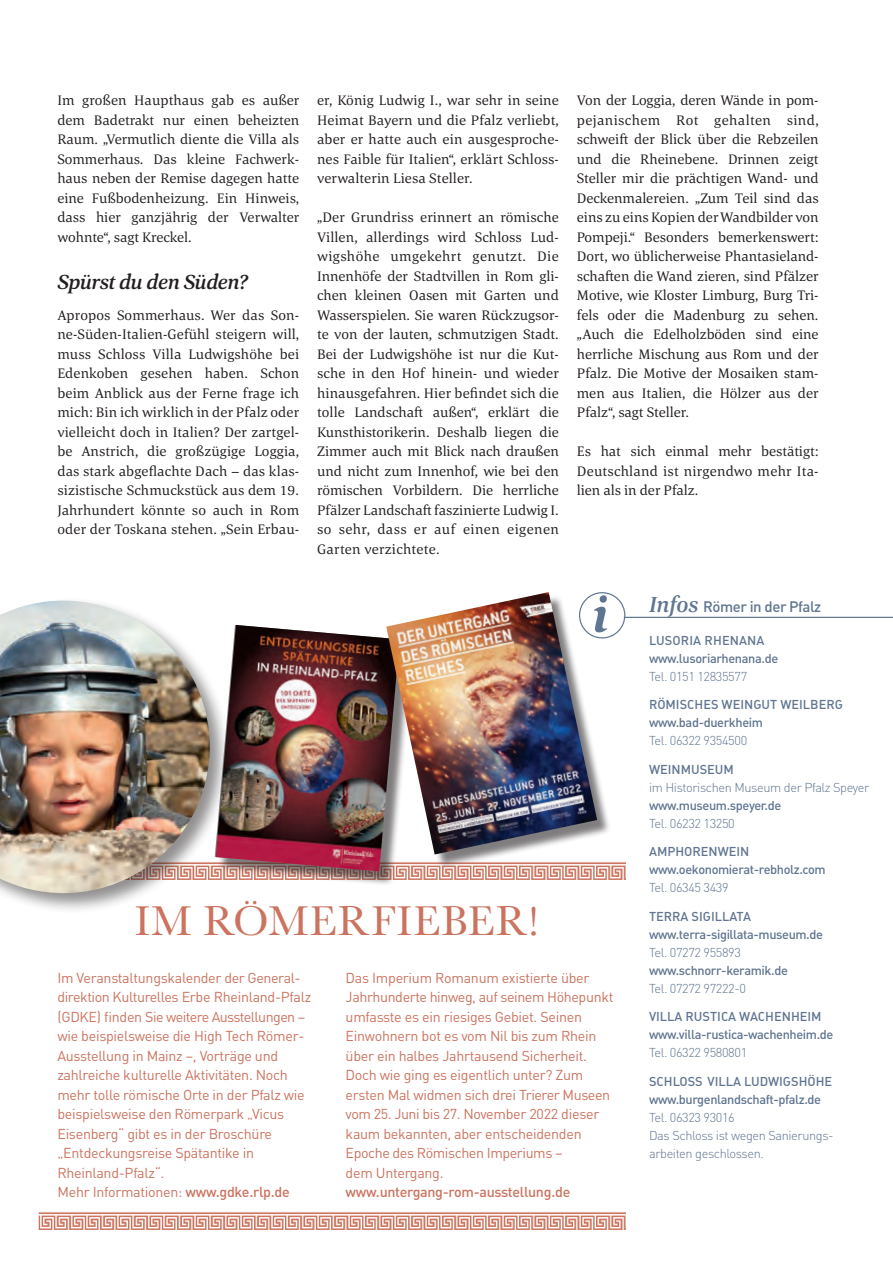
<style>
.page{position:relative;width:893px;height:1263px;background:#fff}
.page>*{position:absolute;margin:0;border:0;box-sizing:border-box;transform-origin:0 0}
.t1{font:italic 700 51px "Corda";color:#5f7591}
.t2{font:43.35px "Baskerville";letter-spacing:.025em;color:#cb735f}
.t3{font:italic 500 21px "Corda";letter-spacing:-.025em;color:#231f20}
.t4{font:15px "DIN Medium Alternate";letter-spacing:-.03em;color:#5f7591}
.t5{font:14.25px/19.5px "Corda";letter-spacing:.01em;color:#231f20;text-align:justify}
.t6{font:14.25px/19.5px "DIN";letter-spacing:-.02em;color:#cb735f}
.t7{font:14.25px "DIN Medium Alternate";letter-spacing:-.02em;color:#cb735f}
.t8{font:12.75px/18px "DIN Medium Alternate";letter-spacing:-.03em;color:#5f7591}
.t9{font:300 12.75px/18px "DIN";letter-spacing:-.03em;color:#5f7591}
.t10{font:12.75px/18px "DIN Medium Alternate";color:#5f7591}
.s1{font-family:"DIN Medium Alternate"}
.s2{font-family:"Corda";font-weight:500;font-style:italic;font-size:22.5px}
</style>
<div class="page">
<img style="left:414px;top:862px;width:211px;height:18px">
<div style="left:579px;top:592px;width:46px;height:46px;border:1px solid #5f7591;border-radius:50%"></div>
<hr style="left:624px;top:617px;width:269px;height:1px;background:#5f7591">
<div style="left:217px;top:627px;width:197px;height:259px;background:#231f20;opacity:.58"></div>
<img style="left:231px;top:625px;width:169px;height:246px">
<div style="left:0;top:597px;width:231px;height:318px;background:#231f20;opacity:.5"></div>
<img style="left:0;top:601px;width:210px;height:292px">
<div style="left:389px;top:595px;width:222px;height:274px;background:#231f20;opacity:.58"></div>
<img style="left:386px;top:592px;width:211px;height:262px">
<img style="left:38px;top:1212px;width:587px;height:18px">
<p class="t5" style="left:57px;top:90px;width:243px">Im großen Haupthaus gab es außer dem Badetrakt nur einen beheizten Raum. „Vermutlich diente die Villa als Sommerhaus. Das kleine Fachwerk&shy;haus neben der Remise dagegen hatte eine Fußbodenheizung. Ein Hinweis, dass hier ganzjährig der Verwalter wohnte“, sagt Kreckel.</p>
<h3 class="t3" style="left:57px;top:268px;width:192px">Spürst du den Süden?</h3>
<p class="t5" style="left:57px;top:305px;width:243px">Apropos Sommerhaus. Wer das Son&shy;ne-Süden-Italien-Gefühl steigern will, muss Schloss Villa Ludwigshöhe bei Edenkoben gesehen haben. Schon beim Anblick aus der Ferne frage ich mich: Bin ich wirklich in der Pfalz oder vielleicht doch in Italien? Der zartgel&shy;be Anstrich, die großzügige Loggia, das stark abgeflachte Dach – das klas&shy;sizistische Schmuckstück aus dem 19.<br>Jahrhundert könnte so auch in Rom oder der Toskana stehen. „Sein Erbau-</p>
<p class="t5" style="left:317px;top:90px;width:243px">er, König Ludwig I., war sehr in seine Heimat Bayern und die Pfalz verliebt, aber er hatte auch ein ausgesproche&shy;nes Faible für Italien“, erklärt Schloss&shy;verwalterin Liesa Steller.</p>
<p class="t5" style="left:317px;top:207px;width:243px">„Der Grundriss erinnert an römische Villen, allerdings wird Schloss Lud&shy;wigshöhe umgekehrt genutzt. Die Innenhöfe der Stadtvillen in Rom gli&shy;chen kleinen Oasen mit Garten und Wasserspielen. Sie waren Rückzugsor&shy;te von der lauten, schmutzigen Stadt.<br>Bei der Ludwigshöhe ist nur die Kut&shy;sche in den Hof hinein- und wieder hinausgefahren. Hier befindet sich die tolle Landschaft außen“, erklärt die Kunsthistorikerin. Deshalb liegen die Zimmer auch mit Blick nach draußen und nicht zum Innenhof, wie bei den römischen Vorbildern. Die herrliche Pfälzer Landschaft faszinierte Ludwig I. so sehr, dass er auf einen eigenen Garten verzichtete.</p>
<p class="t5" style="left:577px;top:90px;width:243px">Von der Loggia, deren Wände in pom&shy;pejanischem Rot gehalten sind, schweift der Blick über die Rebzeilen und die Rheinebene. Drinnen zeigt Steller mir die prächtigen Wand- und Deckenmalereien. „Zum Teil sind das eins zu eins Kopien der Wandbilder von Pompeji.“ Besonders bemerkenswert:<br>Dort, wo üblicherweise Phantasieland&shy;schaften die Wand zieren, sind Pfälzer Motive, wie Kloster Limburg, Burg Tri&shy;fels oder die Madenburg zu sehen. „Auch die Edelholzböden sind eine herrliche Mischung aus Rom und der Pfalz. Die Motive der Mosaiken stam&shy;men aus Italien, die Hölzer aus der Pfalz“, sagt Steller.</p>
<p class="t5" style="left:577px;top:441px;width:243px">Es hat sich einmal mehr bestätigt:<br>Deutschland ist nirgendwo mehr Ita&shy;lien als in der Pfalz.</p>
<h1 class="t1" style="left:592px;top:581px;width:17px">i</h1>
<h2 class="t2" style="left:135px;top:894px;width:406px">IM RÖMERFIEBER!</h2>
<p class="t6" style="left:346px;top:968px;width:269px">Das Imperium Romanum existierte über Jahrhunderte hinweg, auf seinem Höhepunkt umfasste es ein riesiges Gebiet. Seinen Einwohnern bot es vom Nil bis zum Rhein über ein halbes Jahrtausend Sicherheit.<br>Doch wie ging es eigentlich unter? Zum ersten Mal widmen sich drei Trierer Museen vom 25. Juni bis 27. November 2022 dieser kaum bekannten, aber entscheidenden Epoche des Römischen Imperiums –<br>dem Untergang.</p>
<p class="t7" style="left:346px;top:1183px;width:226px">www.untergang-rom-ausstellung.de</p>
<p class="t6" style="left:57px;top:968px;width:255px">Im Veranstaltungskalender der General&shy;direktion Kulturelles Erbe Rheinland-Pfalz (GDKE) finden Sie weitere Ausstellungen – wie beispielsweise die High Tech Römer-Ausstellung in Mainz –, Vorträge und zahlreiche kulturelle Aktivitäten. Noch mehr tolle römische Orte in der Pfalz wie beispielsweise den Römerpark „Vicus Eisenberg“ gibt es in der Broschüre „Entdeckungsreise Spätantike in Rheinland-Pfalz“.<br>Mehr Informationen: <span class="s1">www.gdke.rlp.de</span></p>
<p class="t4" style="left:649px;top:597px;width:174px"><span class="s2">Infos</span> Römer in der Pfalz</p>
<p class="t8" style="left:649px;top:631px;width:131px">LUSORIA RHENANA www.lusoriarhenana.de</p>
<p class="t9" style="left:649px;top:667px;width:100px">Tel. 0151 12835577</p>
<p class="t10" style="left:649px;top:695px;width:195px">RÖMISCHES WEINGUT WEILBERG www.bad-duerkheim</p>
<p class="t9" style="left:649px;top:732px;width:100px">Tel. 06322 9354500</p>
<p class="t10" style="left:649px;top:760px;width:86px">WEINMUSEUM</p>
<p class="t9" style="left:649px;top:778px;width:222px">im Historischen Museum der Pfalz Speyer</p>
<p class="t8" style="left:649px;top:796px;width:134px">www.museum.speyer.de</p>
<p class="t9" style="left:649px;top:814px;width:87px">Tel. 06232 13250</p>
<p class="t8" style="left:649px;top:842px;width:178px">AMPHORENWEIN www.oekonomierat-rebholz.com</p>
<p class="t9" style="left:649px;top:879px;width:81px">Tel. 06345 3439</p>
<p class="t8" style="left:649px;top:907px;width:176px">TERRA SIGILLATA www.terra-sigillata-museum.de</p>
<p class="t9" style="left:649px;top:943px;width:94px">Tel. 07272 955893</p>
<p class="t8" style="left:649px;top:961px;width:140px">www.schnorr-keramik.de</p>
<p class="t9" style="left:649px;top:979px;width:99px">Tel. 07272 97222-0</p>
<p class="t8" style="left:649px;top:1007px;width:186px">VILLA RUSTICA WACHENHEIM www.villa-rustica-wachenheim.de</p>
<p class="t9" style="left:649px;top:1044px;width:100px">Tel. 06322 9580801</p>
<p class="t8" style="left:649px;top:1072px;width:185px">SCHLOSS VILLA LUDWIGSHÖHE www.burgenlandschaft-pfalz.de</p>
<p class="t9" style="left:649px;top:1108px;width:186px">Tel. 06323 93016<br>Das Schloss ist wegen Sanierungs&shy;arbeiten geschlossen.</p>
</div>
